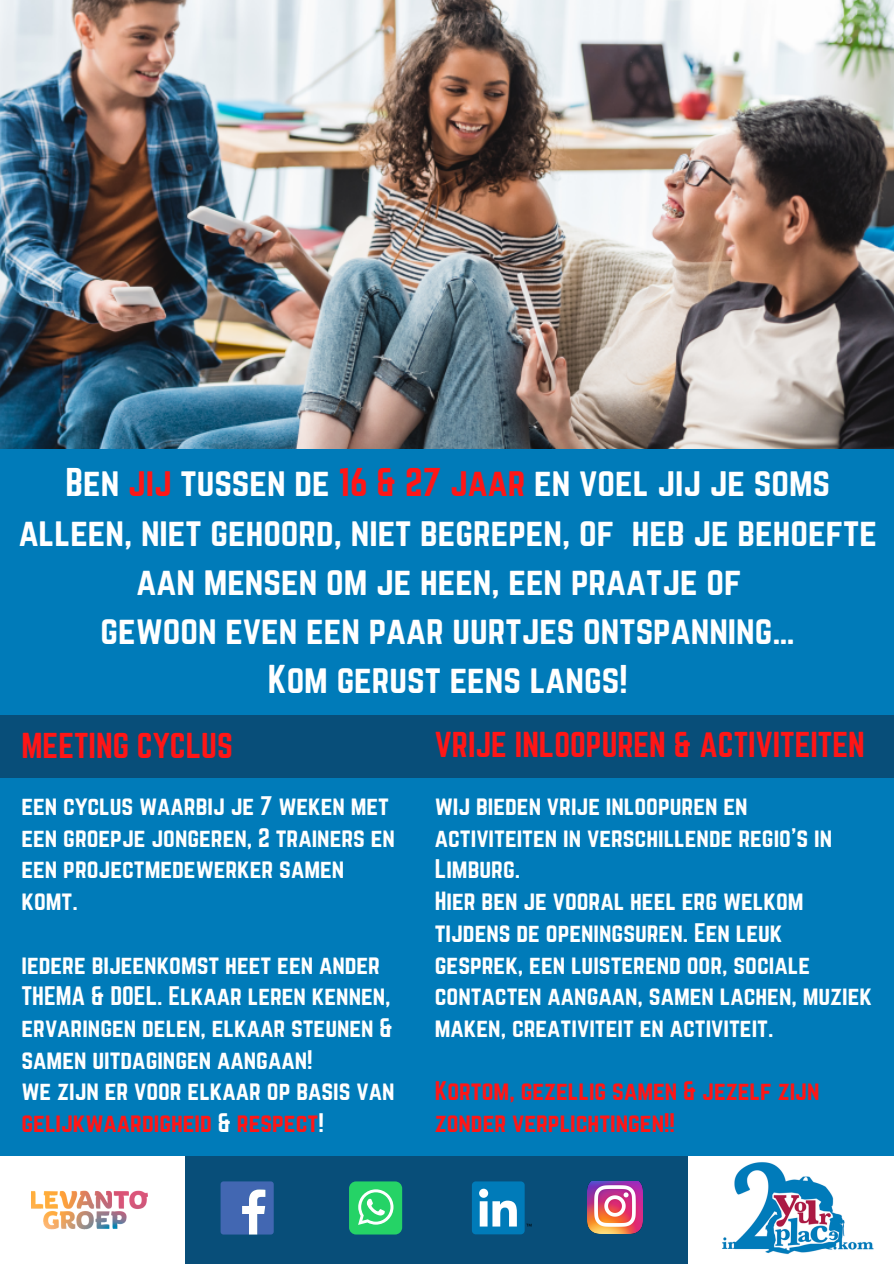
<style>
.page{position:relative;width:894px;height:1264px;background:#fff}
.page>*{position:absolute;margin:0;border:0;box-sizing:border-box;transform-origin:0 0}
.t1{font:35.25px/49.2px "Norwester";color:#fff;text-align:center}
.t2{font:31.5px "Norwester";color:#ff1616}
.t3{font:23.55px/31.7px "Norwester";color:#fff}
.t4{font:23.55px/31.7px "Norwester";color:#ff1616}
.s1{color:#ff1616}
.s2{color:#fff}
</style>
<div class="page">
<div style="left:0;top:0;width:893px;height:1263px;background:#007bb9"></div>
<div style="left:0;top:1156px;width:893px;height:107px;background:#084e79"></div>
<div style="left:0;top:1156px;width:184px;height:107px;background:#fff"></div>
<img style="left:0;top:0;width:893px;height:448px">
<img style="left:688px;top:1156px;width:205px;height:107px">
<div style="left:0;top:715px;width:893px;height:63px;background:#084e79"></div>
<img style="left:31px;top:1184px;width:116px;height:49px">
<img style="left:587px;top:1181px;width:55px;height:52px">
<div style="left:472px;top:1181px;width:52px;height:53px;background:#007bb9;border-radius:4px"></div>
<svg style="left:479px;top:1188px;width:37px;height:38px"></svg>
<svg style="left:526px;top:1223px;width:5px;height:3px"></svg>
<svg style="left:220px;top:1181px;width:53px;height:53px;background:#6382be"></svg>
<div style="left:349px;top:1181px;width:53px;height:53px;background:#25d366;border-radius:7px"></div>
<svg style="left:358px;top:1189px;width:35px;height:35px"></svg>
<p class="t1" style="left:19px;top:459px;width:859px">Ben <span class="s1">jij</span> tussen de <span class="s1">16 &amp; 27 jaar</span> en voel jij je soms alleen, niet gehoord, niet begrepen, of heb je behoefte aan mensen om je heen, een praatje of</p>
<p class="t1" style="left:100px;top:607px;width:695px">gewoon even een paar uurtjes ontspanning…</p>
<p class="t1" style="left:268px;top:656px;width:361px">Kom gerust eens langs!</p>
<p class="t2" style="left:21px;top:730px;width:213px">MEETING CYCLUS</p>
<p class="t2" style="left:434px;top:730px;width:431px">VRIJE INLOOPUREN &amp; ACTIVITEITEN</p>
<p class="t3" style="left:21px;top:791px;width:375px">een cyclus waarbij je 7 weken met een groepje jongeren, 2 trainers en een projectmedewerker samen komt.</p>
<p class="t3" style="left:21px;top:949px;width:372px">iedere bijeenkomst heet een ander THEMA &amp; DOEL. Elkaar leren kennen, ervaringen delen, elkaar steunen &amp; samen uitdagingen aangaan!</p>
<p class="t3" style="left:21px;top:1076px;width:374px">we zijn er voor elkaar op basis van</p>
<p class="t4" style="left:21px;top:1107px;width:304px">gelijkwaardigheid <span class="s2">&amp;</span> respect<span class="s2">!</span></p>
<p class="t3" style="left:434px;top:791px;width:398px">wij bieden vrije inloopuren en activiteiten in verschillende regio's in<br>Limburg.</p>
<p class="t3" style="left:434px;top:886px;width:438px">Hier ben je vooral heel erg welkom tijdens de openingsuren. Een leuk gesprek, een luisterend oor, sociale contacten aangaan, samen lachen, muziek maken, creativiteit en activiteit.</p>
<p class="t4" style="left:434px;top:1076px;width:386px">Kortom, gezellig samen &amp; jezelf zijn zonder verplichtingen!!</p>
</div>
